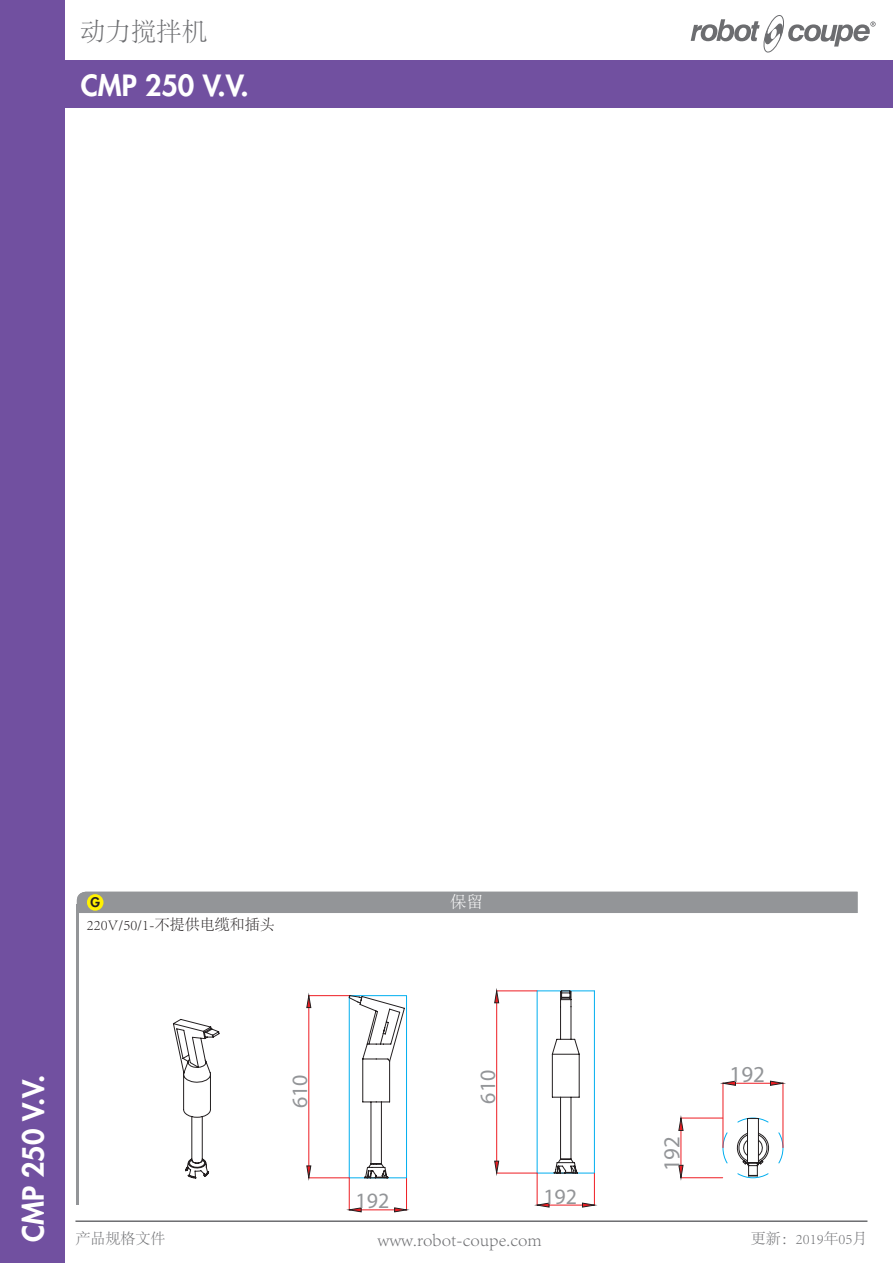
<style>
.page{position:relative;width:893px;height:1263px;background:#fff}
.page>*{position:absolute;margin:0;border:0;box-sizing:border-box;transform-origin:0 0}
.t1{font:800 28.5px "Futura";color:#fff}
.t2{font:300 25.5px "Adobe Song Std";color:#6c6d70}
.t3{font:22.95px "Myriad Pro";color:#939598}
.t4{font:22.8px "Myriad Pro";color:#939598}
.t5{font:21.9px "Myriad Pro";color:#939598}
.t6{font:300 18px "Adobe Song Std";color:#6c6d70}
.t7{font:300 16.5px "Adobe Song Std";color:#fff}
.t8{font:300 15px "Adobe Song Std";color:#231f20}
.t9{font:300 15px "Adobe Song Std";color:#6c6d70}
.t10{font:800 12.9px "Futura";color:#231f20}
</style>
<div class="page">
<div style="left:0;top:60px;width:893px;height:47px;background:#7150a0"></div>
<svg style="left:691px;top:15px;width:185px;height:37px"></svg>
<div style="left:0;top:0;width:65px;height:1263px;background:#7150a0"></div>
<hr style="left:77px;top:904px;width:2px;height:301px;background:#939598">
<div style="left:77px;top:892px;width:780px;height:21px;background:#939598"></div>
<div style="left:87px;top:894px;width:16px;height:17px;background:#fff101;border-radius:50%"></div>
<hr style="left:75px;top:1220px;width:792px;height:2px;background:#6c6d70">
<svg style="left:494px;top:990px;width:101px;height:217px"></svg>
<svg style="left:307px;top:995px;width:100px;height:217px"></svg>
<svg style="left:173px;top:1019px;width:46px;height:159px"></svg>
<svg style="left:679px;top:1081px;width:105px;height:98px"></svg>
<p class="t2" style="left:80px;top:18px;width:129px">动力搅拌机</p>
<p class="t1" style="left:81px;top:67px;width:169px">CMP 250 V.V.</p>
<p class="t10" style="left:90px;top:894px;width:11px">GF</p>
<p class="t7" style="left:450px;top:893px;width:34px">保留</p>
<p class="t8" style="left:87px;top:916px;width:189px">220V/50/1-不提供电缆和插头</p>
<p class="t1" style="left:15px;top:1242px;width:169px;rotate:-90deg">CMP 250 V.V.</p>
<p class="t5" style="left:286px;top:1108px;width:35px;rotate:-90deg">610</p>
<p class="t5" style="left:355px;top:1187px;width:35px">192</p>
<p class="t5" style="left:474px;top:1104px;width:35px;rotate:-90deg">610</p>
<p class="t5" style="left:543px;top:1183px;width:35px">192</p>
<p class="t3" style="left:657px;top:1171px;width:37px;rotate:-90deg">192</p>
<p class="t4" style="left:729px;top:1060px;width:37px">192</p>
<p class="t9" style="left:75px;top:1230px;width:91px">产品规格文件</p>
<p class="t6" style="left:378px;top:1229px;width:166px">www.robot-coupe.com</p>
<p class="t9" style="left:751px;top:1230px;width:118px">更新：2019年05月</p>
</div>
